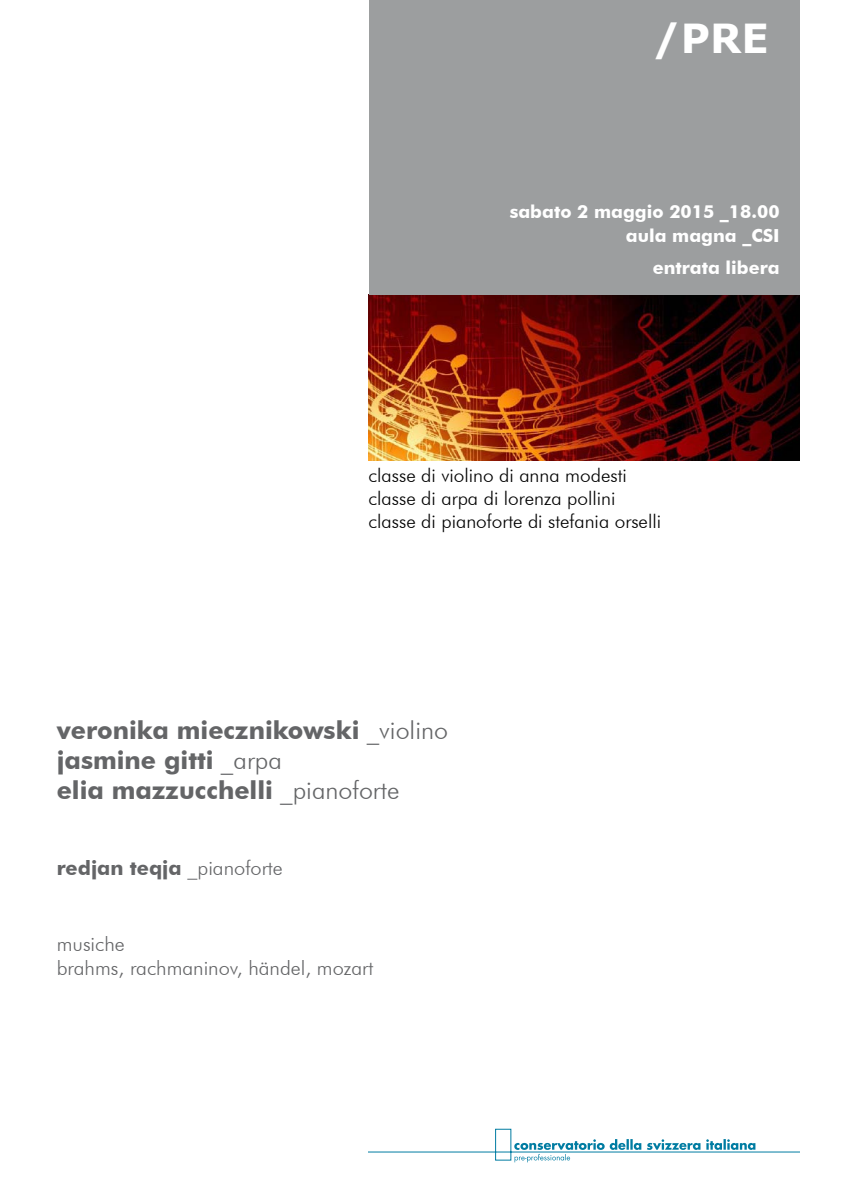
<style>
.page{position:relative;width:842px;height:1191px;background:#fff}
.page>*{position:absolute;margin:0;border:0;box-sizing:border-box;transform-origin:0 0}
.t1{font:700 40px "Verdana";color:#fff}
.t2{font:700 25px/30px "Futura BT";color:#646567}
.t3{font:300 20px/24px "Futura BT";color:#646567}
.t4{font:700 20px "Futura BT";color:#646567}
.t5{font:300 19px/22.8px "Futura BT";color:#000}
.t6{font:700 18px/24px "Futura BT";color:#fff;text-align:right}
.s1{font-weight:300}
</style>
<div class="page">
<img style="left:369px;top:295px;width:430px;height:165px">
<div style="left:369px;top:0;width:430px;height:295px;background:#9c9e9f"></div>
<svg style="left:369px;top:1128px;width:430px;height:34px"></svg>
<h1 class="t1" style="left:653px;top:10px;width:117px">/PRE</h1>
<p class="t6" style="left:510px;top:199px;width:271px">sabato 2 maggio 2015 _18.00 aula magna _CSI</p>
<p class="t6" style="left:653px;top:255px;width:128px">entrata libera</p>
<p class="t5" style="left:369px;top:464px;width:294px">classe di violino di anna modesti classe di arpa di lorenza pollini classe di pianoforte di stefania orselli</p>
<h2 class="t2" style="left:57px;top:715px;width:393px">veronika miecznikowski <span class="s1">_violino </span>jasmine gitti <span class="s1">_arpa<br></span>elia mazzucchelli <span class="s1">_pianoforte</span></h2>
<p class="t4" style="left:57px;top:856px;width:228px">redjan teqja <span class="s1">_pianoforte</span></p>
<p class="t3" style="left:57px;top:932px;width:318px">musiche<br>brahms, rachmaninov, händel, mozart</p>
</div>
